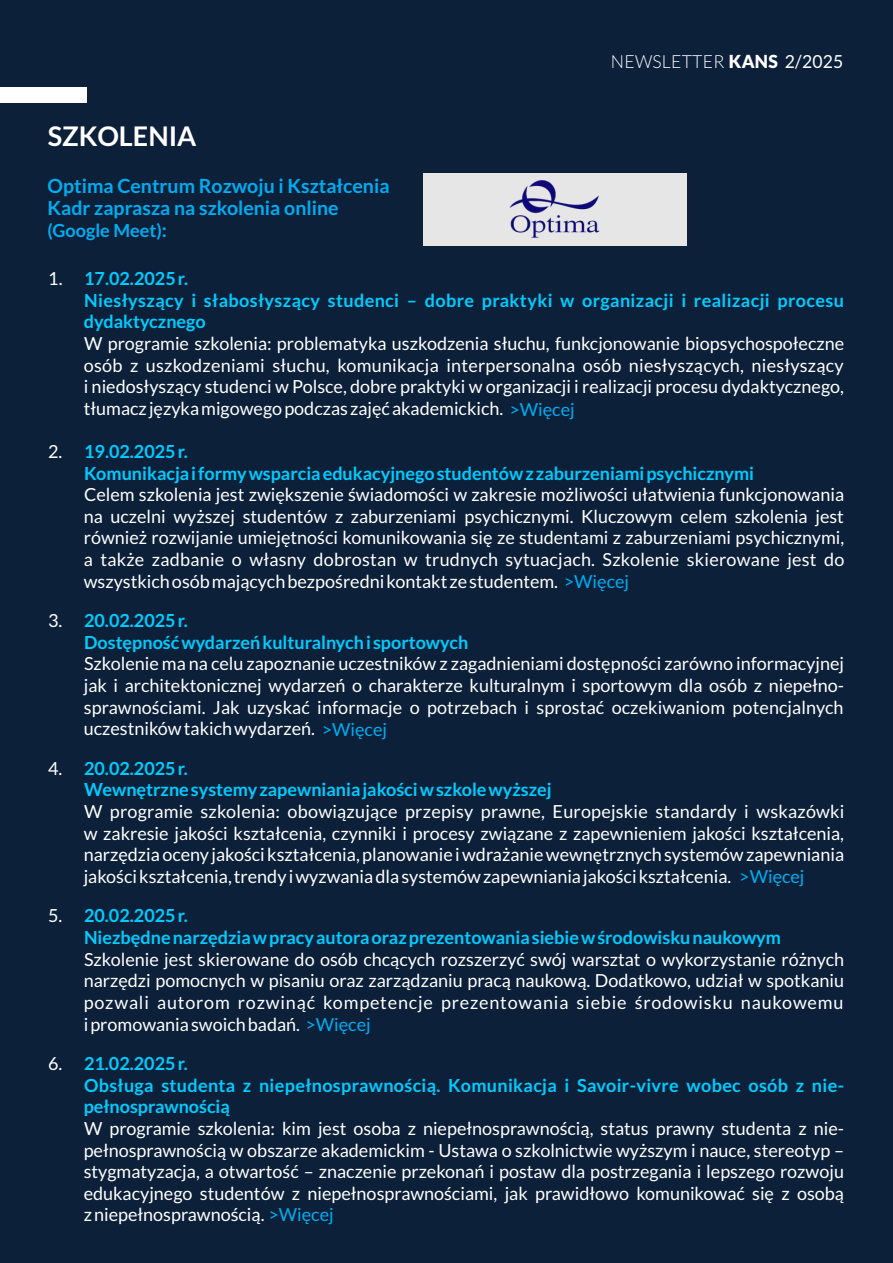
<style>
.page{position:relative;width:893px;height:1263px;background:#0c203a}
.page>*{position:absolute;margin:0;border:0;box-sizing:border-box;transform-origin:0 0}
.t1{font:700 27px "Lato";color:#fff}
.t2{font:700 19.5px/22px "Lato";color:#00adf1}
.t3{font:18px/21.6px "Lato";color:#fff;text-align:justify}
.t4{font:700 18px/21.6px "Lato";color:#0cf}
.t5{font:700 18px/21.6px "Lato";letter-spacing:.02em;color:#0cf}
.t6{font:300 18px "Lato";letter-spacing:.015em;color:#fff}
.t7{font:700 18px "Lato";color:#00adf1}
.s1{font-weight:900}
.s2{font-weight:400}
.s3{font-size:19.5px}
.s4{font-weight:400;color:#fff}
.s5{color:#00adf1}
</style>
<div class="page">
<div style="left:0;top:87px;width:87px;height:16px;background:#fff"></div>
<div style="left:423px;top:173px;width:263px;height:72px;background:#e6e6e6"></div>
<img style="left:509px;top:180px;width:91px;height:58px">
<p class="t6" style="left:611px;top:54px;width:234px">NEWSLETTER <span class="s1">KANS</span> <span class="s2">2/2025</span></p>
<h1 class="t1" style="left:48px;top:124px;width:150px">SZKOLENIA</h1>
<p class="t2" style="left:48px;top:176px;width:343px">Optima Centrum Rozwoju i Kształcenia<br>Kadr zaprasza na szkolenia online</p>
<p class="t7" style="left:48px;top:222px;width:121px">(Google Meet)<span class="s3">:</span></p>
<p class="t5" style="left:84px;top:269px;width:762px;text-indent:-36px"><span class="s4">1.</span> 17.02.2025 r.<br>Niesłyszący i słabosłyszący studenci – dobre praktyki w organizacji i realizacji procesu dydaktycznego</p>
<p class="t3" style="left:84px;top:334px;width:762px">W programie szkolenia: problematyka uszkodzenia słuchu, funkcjonowanie biopsychospołeczne osób z uszkodzeniami słuchu, komunikacja interpersonalna osób niesłyszących, niesłyszący i niedosłyszący studenci w Polsce, dobre praktyki w organizacji i realizacji procesu dydaktycznego, tłumacz języka migowego podczas zajęć akademickich. <span class="s5">&gt;Więcej</span></p>
<p class="t4" style="left:84px;top:442px;width:671px;text-indent:-36px"><span class="s4">2.</span> 19.02.2025 r.<br>Komunikacja i formy wsparcia edukacyjnego studentów z zaburzeniami psychicznymi</p>
<p class="t3" style="left:84px;top:485px;width:762px">Celem szkolenia jest zwiększenie świadomości w zakresie możliwości ułatwienia funkcjonowania na uczelni wyższej studentów z zaburzeniami psychicznymi. Kluczowym celem szkolenia jest również rozwijanie umiejętności komunikowania się ze studentami z zaburzeniami psychicznymi, a także zadbanie o własny dobrostan w trudnych sytuacjach. Szkolenie skierowane jest do wszystkich osób mających bezpośredni kontakt ze studentem. <span class="s5">&gt;Więcej</span></p>
<p class="t4" style="left:84px;top:611px;width:386px;text-indent:-36px"><span class="s4">3.</span> 20.02.2025 r.<br>Dostępność wydarzeń kulturalnych i sportowych</p>
<p class="t3" style="left:84px;top:654px;width:762px">Szkolenie ma na celu zapoznanie uczestników z zagadnieniami dostępności zarówno informacyjnej jak i architektonicznej wydarzeń o charakterze kulturalnym i sportowym dla osób z niepełno&shy;sprawnościami. Jak uzyskać informacje o potrzebach i sprostać oczekiwaniom potencjalnych uczestników takich wydarzeń. <span class="s5">&gt;Więcej</span></p>
<p class="t4" style="left:84px;top:758px;width:469px;text-indent:-36px"><span class="s4">4.</span> 20.02.2025 r.<br>Wewnętrzne systemy zapewniania jakości w szkole wyższej</p>
<p class="t3" style="left:84px;top:802px;width:762px">W programie szkolenia: obowiązujące przepisy prawne, Europejskie standardy i wskazówki w zakresie jakości kształcenia, czynniki i procesy związane z zapewnieniem jakości kształcenia, narzędzia oceny jakości kształcenia, planowanie i wdrażanie wewnętrznych systemów zapewniania jakości kształcenia, trendy i wyzwania dla systemów zapewniania jakości kształcenia. <span class="s5">&gt;Więcej</span></p>
<p class="t4" style="left:84px;top:906px;width:698px;text-indent:-36px"><span class="s4">5.</span> 20.02.2025 r.<br>Niezbędne narzędzia w pracy autora oraz prezentowania siebie w środowisku naukowym</p>
<p class="t3" style="left:84px;top:949px;width:762px">Szkolenie jest skierowane do osób chcących rozszerzyć swój warsztat o wykorzystanie różnych narzędzi pomocnych w pisaniu oraz zarządzaniu pracą naukową. Dodatkowo, udział w spotkaniu pozwali autorom rozwinąć kompetencje prezentowania siebie środowisku naukowemu i promowania swoich badań. <span class="s5">&gt;Więcej</span></p>
<p class="t5" style="left:84px;top:1054px;width:762px;text-indent:-36px"><span class="s4">6.</span> 21.02.2025 r.<br>Obsługa studenta z niepełnosprawnością. Komunikacja i Savoir-vivre wobec osób z nie&shy;pełnosprawnością</p>
<p class="t3" style="left:84px;top:1118px;width:762px">W programie szkolenia: kim jest osoba z niepełnosprawnością, status prawny studenta z nie&shy;pełnosprawnością w obszarze akademickim - Ustawa o szkolnictwie wyższym i nauce, stereotyp – stygmatyzacja, a otwartość – znaczenie przekonań i postaw dla postrzegania i lepszego rozwoju edukacyjnego studentów z niepełnosprawnościami, jak prawidłowo komunikować się z osobą z niepełnosprawnością. <span class="s5">&gt;Więcej</span></p>
</div>
